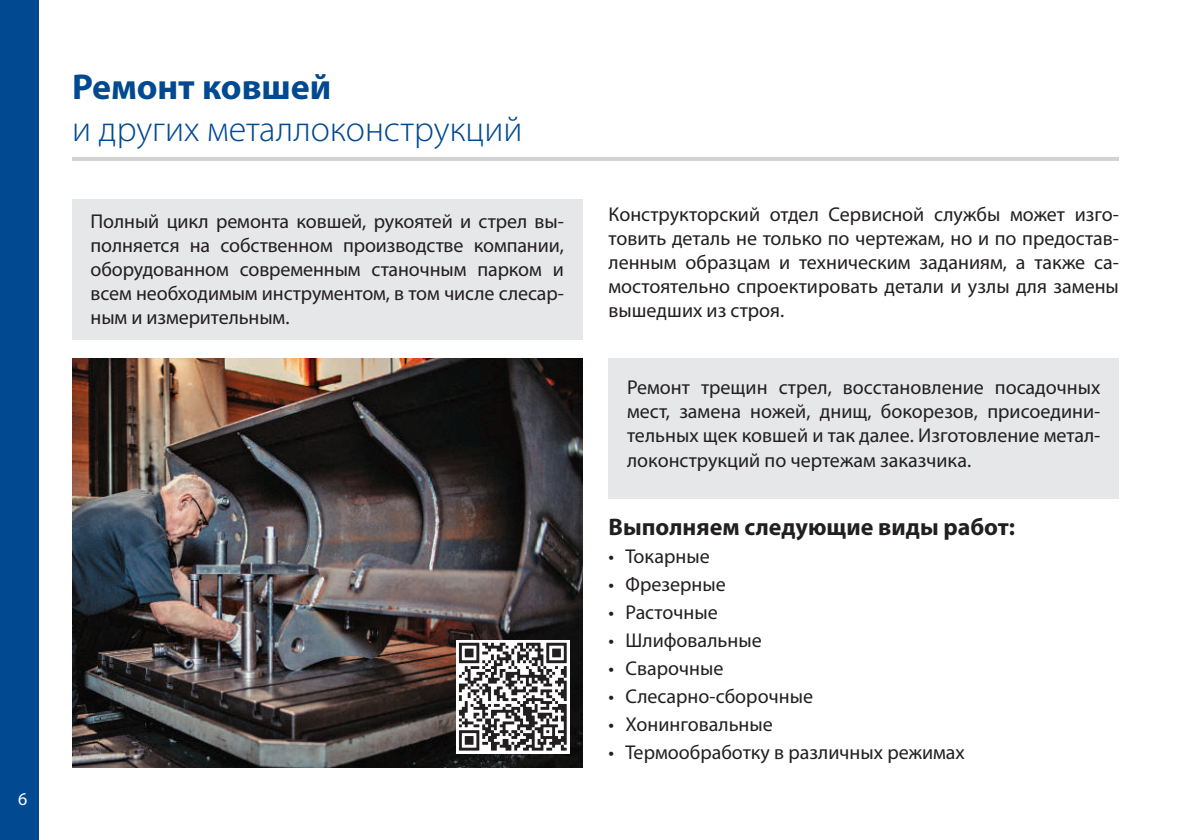
<style>
.page{position:relative;width:1191px;height:840px;background:#fff}
.page>*{position:absolute;margin:0;border:0;box-sizing:border-box;transform-origin:0 0}
.t1{font:300 36px "Myriad Pro";color:#014990}
.t2{font:700 36px "Myriad Pro";color:#014990}
.t3{font:700 24px "Myriad Pro";color:#231f20}
.t4{font:20px/24px "Myriad Pro";color:#231f20;text-align:justify}
.t5{font:18px "Myriad Pro";color:#fff}
</style>
<div class="page">
<div style="left:0;top:0;width:39px;height:839px;background:#014990"></div>
<div style="left:608px;top:358px;width:511px;height:140px;background:#e6e7e9"></div>
<div style="left:72px;top:199px;width:510px;height:141px;background:#e6e7e9"></div>
<img style="left:72px;top:358px;width:510px;height:409px">
<hr style="left:72px;top:157px;width:1047px;height:4px;background:#d1d2d4">
<div style="left:456px;top:639px;width:113px;height:114px;background:#fff"></div>
<svg style="left:459px;top:642px;width:108px;height:108px"></svg>
<p class="t5" style="left:18px;top:788px;width:11px">6</p>
<h1 class="t2" style="left:72px;top:67px;width:261px">Ремонт ковшей</h1>
<h1 class="t1" style="left:72px;top:109px;width:452px">и других металлоконструкций</h1>
<p class="t4" style="left:91px;top:209px;width:475px">Полный цикл ремонта ковшей, рукоятей и стрел вы&shy;полняется на собственном производстве компании, оборудованном современным станочным парком и всем необходимым инструментом, в том числе слесар&shy;ным и измерительным.</p>
<p class="t4" style="left:608px;top:202px;width:512px">Конструкторский отдел Сервисной службы может изго&shy;товить деталь не только по чертежам, но и по предостав&shy;ленным образцам и техническим заданиям, а также са&shy;мостоятельно спроектировать детали и узлы для замены вышедших из строя.</p>
<p class="t4" style="left:627px;top:376px;width:475px">Ремонт трещин стрел, восстановление посадочных мест, замена ножей, днищ, бокорезов, присоедини&shy;тельных щек ковшей и так далее. Изготовление метал&shy;локонструкций по чертежам заказчика.</p>
<p class="t3" style="left:608px;top:512px;width:408px">Выполняем следующие виды работ:</p>
<p class="t4" style="left:608px;top:544px;width:103px">• Токарные</p>
<p class="t4" style="left:608px;top:572px;width:119px">• Фрезерные</p>
<p class="t4" style="left:608px;top:600px;width:111px">• Расточные</p>
<p class="t4" style="left:608px;top:628px;width:155px">• Шлифовальные</p>
<p class="t4" style="left:608px;top:656px;width:116px">• Сварочные</p>
<p class="t4" style="left:608px;top:684px;width:206px">• Слесарно-сборочные</p>
<p class="t4" style="left:608px;top:712px;width:166px">• Хонинговальные</p>
<p class="t4" style="left:608px;top:740px;width:358px">• Термообработку в различных режимах</p>
</div>
